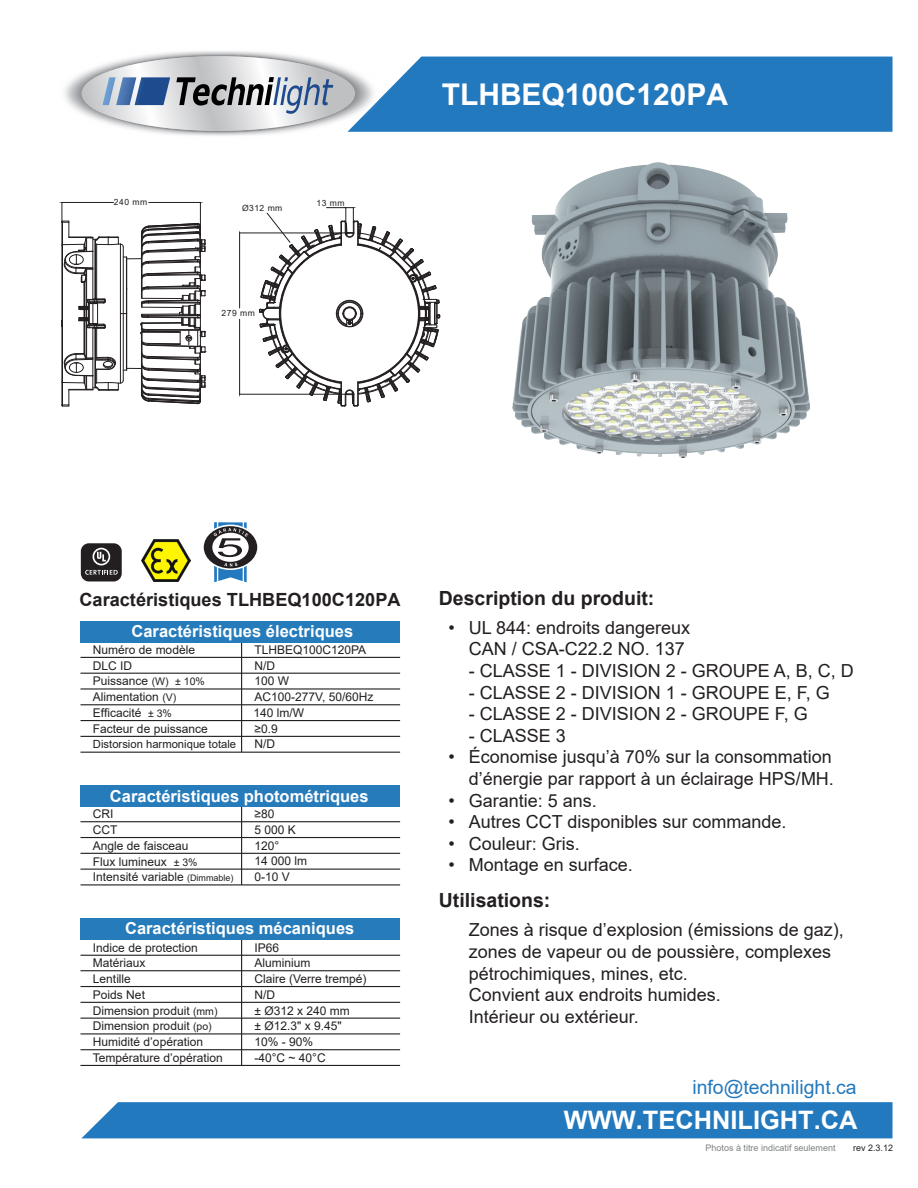
<style>
.page{position:relative;width:918px;height:1188px;background:#fff}
.page>*{position:absolute;margin:0;border:0;box-sizing:border-box;transform-origin:0 0}
.t1{font:700 30px "Arial";color:#fff}
.t2{font:700 25.35px "Arial";color:#fff}
.t3{font:700 19.5px "Arial";color:#231f20}
.t4{font:19.35px "Arial";color:#2379be}
.t5{font:700 18.15px "Arial";color:#231f20}
.t6{font:18px/21.6px "Arial";color:#231f20;text-align:right}
.t7{font:700 16.5px "Arial";color:#fff}
.t8{font:12px/15.6px "Arial";color:#231f20}
.t9{font:11.25px "Arial";color:#231f20}
.t10{font:9px "Arial";color:#7e8083}
.t11{font:9px "Arial";color:#231f20}
.t12{font:8.55px "Arial";letter-spacing:.055em;color:#231f20}
.s1{font-size:10.5px}
.s2{font-size:9px}
</style>
<div class="page">
<div style="left:82px;top:1102px;width:811px;height:36px;background:#2379be"></div>
<div style="left:381px;top:57px;width:512px;height:75px;background:#2379be"></div>
<hr style="left:241px;top:937px;width:1px;height:128px;background:#231f20">
<hr style="left:81px;top:970px;width:319px;height:1px;background:#231f20">
<hr style="left:81px;top:955px;width:319px;height:1px;background:#231f20">
<hr style="left:81px;top:986px;width:319px;height:1px;background:#231f20">
<hr style="left:81px;top:1002px;width:319px;height:1px;background:#231f20">
<hr style="left:81px;top:1018px;width:319px;height:1px;background:#231f20">
<hr style="left:81px;top:1033px;width:319px;height:1px;background:#231f20">
<hr style="left:81px;top:1049px;width:319px;height:1px;background:#231f20">
<hr style="left:80px;top:1065px;width:320px;height:1px;background:#231f20">
<hr style="left:241px;top:805px;width:1px;height:80px;background:#231f20">
<hr style="left:81px;top:821px;width:319px;height:1px;background:#231f20">
<hr style="left:81px;top:837px;width:319px;height:1px;background:#231f20">
<hr style="left:81px;top:853px;width:319px;height:1px;background:#231f20">
<hr style="left:81px;top:869px;width:319px;height:1px;background:#231f20">
<div style="left:81px;top:785px;width:319px;height:22px;background:#267bbb"></div>
<hr style="left:241px;top:641px;width:1px;height:111px;background:#231f20">
<hr style="left:81px;top:688px;width:319px;height:2px;background:#231f20">
<hr style="left:81px;top:704px;width:319px;height:1px;background:#231f20">
<hr style="left:81px;top:720px;width:319px;height:1px;background:#231f20">
<hr style="left:81px;top:736px;width:319px;height:1px;background:#231f20">
<div style="left:81px;top:621px;width:319px;height:21px;background:#267bbb"></div>
<div style="left:81px;top:919px;width:319px;height:21px;background:#267bbb"></div>
<hr style="left:81px;top:752px;width:319px;height:1px;background:#231f20">
<hr style="left:81px;top:884px;width:319px;height:1px;background:#231f20">
<img style="left:64px;top:51px;width:317px;height:85px">
<svg style="left:82px;top:56px;width:273px;height:75px"></svg>
<svg style="left:102px;top:77px;width:68px;height:28px;background:#6787b4"></svg>
<svg style="left:176px;top:77px;width:157px;height:40px;background:#9fa3ab"></svg>
<hr style="left:81px;top:657px;width:319px;height:1px;background:#231f20">
<hr style="left:81px;top:673px;width:319px;height:1px;background:#231f20">
<img style="left:512px;top:163px;width:297px;height:295px">
<img style="left:141px;top:540px;width:49px;height:42px">
<div style="left:81px;top:543px;width:41px;height:38px;background:#231f20;border-radius:8px"></div>
<svg style="left:85px;top:548px;width:33px;height:27px"></svg>
<svg style="left:203px;top:522px;width:55px;height:60px"></svg>
<svg style="left:61px;top:202px;width:145px;height:205px"></svg>
<hr style="left:240px;top:233px;width:110px;height:1px;background:#231f20">
<hr style="left:240px;top:394px;width:110px;height:1px;background:#231f20">
<hr style="left:239px;top:233px;width:1px;height:75px;background:#231f20">
<hr style="left:239px;top:319px;width:1px;height:75px;background:#231f20">
<svg style="left:259px;top:207px;width:181px;height:200px"></svg>
<p class="t12" style="left:114px;top:196px;width:35px">240 mm</p>
<p class="t12" style="left:317px;top:197px;width:30px">13 mm</p>
<p class="t12" style="left:242px;top:202px;width:42px">Ø312 mm</p>
<p class="t12" style="left:222px;top:307px;width:35px">279 mm</p>
<h1 class="t1" style="left:442px;top:74px;width:288px">TLHBEQ100C120PA</h1>
<p class="t5" style="left:79px;top:586px;width:323px">Caractéristiques TLHBEQ100C120PA</p>
<p class="t8" style="left:93px;top:642px;width:104px">Numéro de modèle</p>
<p class="t8" style="left:93px;top:673px;width:116px">Puissance <span class="s1">(W) ± 10%<br></span>Alimentation <span class="s1">(V)<br></span>Efficacité <span class="s1">± 3%<br></span>Facteur de puissance</p>
<p class="t7" style="left:131px;top:619px;width:223px">Caractéristiques électriques</p>
<p class="t8" style="left:254px;top:642px;width:113px">TLHBEQ100C120PA</p>
<p class="t8" style="left:254px;top:689px;width:120px">AC100-277V, 50/60Hz</p>
<p class="t8" style="left:254px;top:721px;width:25px">≥0.9</p>
<p class="t8" style="left:93px;top:657px;width:41px">DLC ID</p>
<p class="t8" style="left:255px;top:657px;width:22px">N/D</p>
<p class="t8" style="left:254px;top:705px;width:52px">140 lm/W</p>
<p class="t8" style="left:255px;top:673px;width:36px">100 W</p>
<p class="t9" style="left:93px;top:736px;width:145px">Distorsion harmonique totale</p>
<p class="t8" style="left:254px;top:736px;width:22px">N/D</p>
<p class="t7" style="left:110px;top:784px;width:260px">Caractéristiques photométriques</p>
<p class="t8" style="left:93px;top:806px;width:106px">CRI<br>CCT<br>Angle de faisceau<br>Flux lumineux <span class="s1">± 3%</span></p>
<p class="t8" style="left:254px;top:806px;width:54px">≥80<br>5 000 K<br>120°<br>14 000 lm</p>
<p class="t8" style="left:93px;top:869px;width:142px">Intensité variable <span class="s2">(Dimmable)</span></p>
<p class="t8" style="left:254px;top:869px;width:37px">0-10 V</p>
<p class="t7" style="left:125px;top:917px;width:231px">Caractéristiques mécaniques</p>
<p class="t8" style="left:93px;top:940px;width:126px">Indice de protection<br>Matériaux<br>Lentille<br>Poids Net<br>Dimension produit <span class="s1">(mm)</span></p>
<p class="t8" style="left:254px;top:940px;width:114px">IP66<br>Aluminium<br>Claire (Verre trempé)<br>N/D<br>± Ø312 x 240 mm</p>
<p class="t8" style="left:93px;top:1018px;width:120px">Dimension produit <span class="s1">(po)</span></p>
<p class="t8" style="left:254px;top:1018px;width:89px">± Ø12.3" x 9.45"</p>
<p class="t8" style="left:93px;top:1034px;width:132px">Humidité d’opération<br>Température d’opération</p>
<p class="t8" style="left:254px;top:1033px;width:73px;line-height:16.2px">10% - 90% -40°C ~ 40°C</p>
<p class="t3" style="left:439px;top:584px;width:217px">Description du produit:</p>
<p class="t6" style="left:449px;top:616px;width:243px">• UL 844: endroits dangereux<br>CAN / CSA-C22.2 NO. 137</p>
<p class="t6" style="left:469px;top:660px;width:387px">- CLASSE 1 - DIVISION 2 - GROUPE A, B, C, D</p>
<p class="t6" style="left:469px;top:681px;width:363px">- CLASSE 2 - DIVISION 1 - GROUPE E, F, G</p>
<p class="t6" style="left:469px;top:703px;width:341px">- CLASSE 2 - DIVISION 2 - GROUPE F, G</p>
<p class="t6" style="left:469px;top:724px;width:99px">- CLASSE 3</p>
<p class="t6" style="left:449px;top:746px;width:387px">• Économise jusqu’à 70% sur la consommation d’énergie par rapport à un éclairage HPS/MH.</p>
<p class="t6" style="left:449px;top:789px;width:150px">• Garantie: 5 ans.</p>
<p class="t6" style="left:449px;top:811px;width:340px">• Autres CCT disponibles sur commande.</p>
<p class="t6" style="left:449px;top:832px;width:133px">• Couleur: Gris.</p>
<p class="t6" style="left:449px;top:854px;width:186px">• Montage en surface.</p>
<p class="t3" style="left:439px;top:887px;width:113px">Utilisations:</p>
<p class="t6" style="left:469px;top:919px;width:377px;text-align:left">Zones à risque d’explosion (émissions de gaz), zones de vapeur ou de poussière, complexes pétrochimiques, mines, etc.<br>Convient aux endroits humides.<br>Intérieur ou extérieur.</p>
<p class="t4" style="left:692px;top:1074px;width:166px">info@technilight.ca</p>
<h2 class="t2" style="left:564px;top:1102px;width:295px">WWW.TECHNILIGHT.CA</h2>
<p class="t10" style="left:705px;top:1142px;width:132px">Photos à titre indicatif seulement</p>
<p class="t11" style="left:853px;top:1142px;width:42px">rev 2.3.12</p>
</div>
